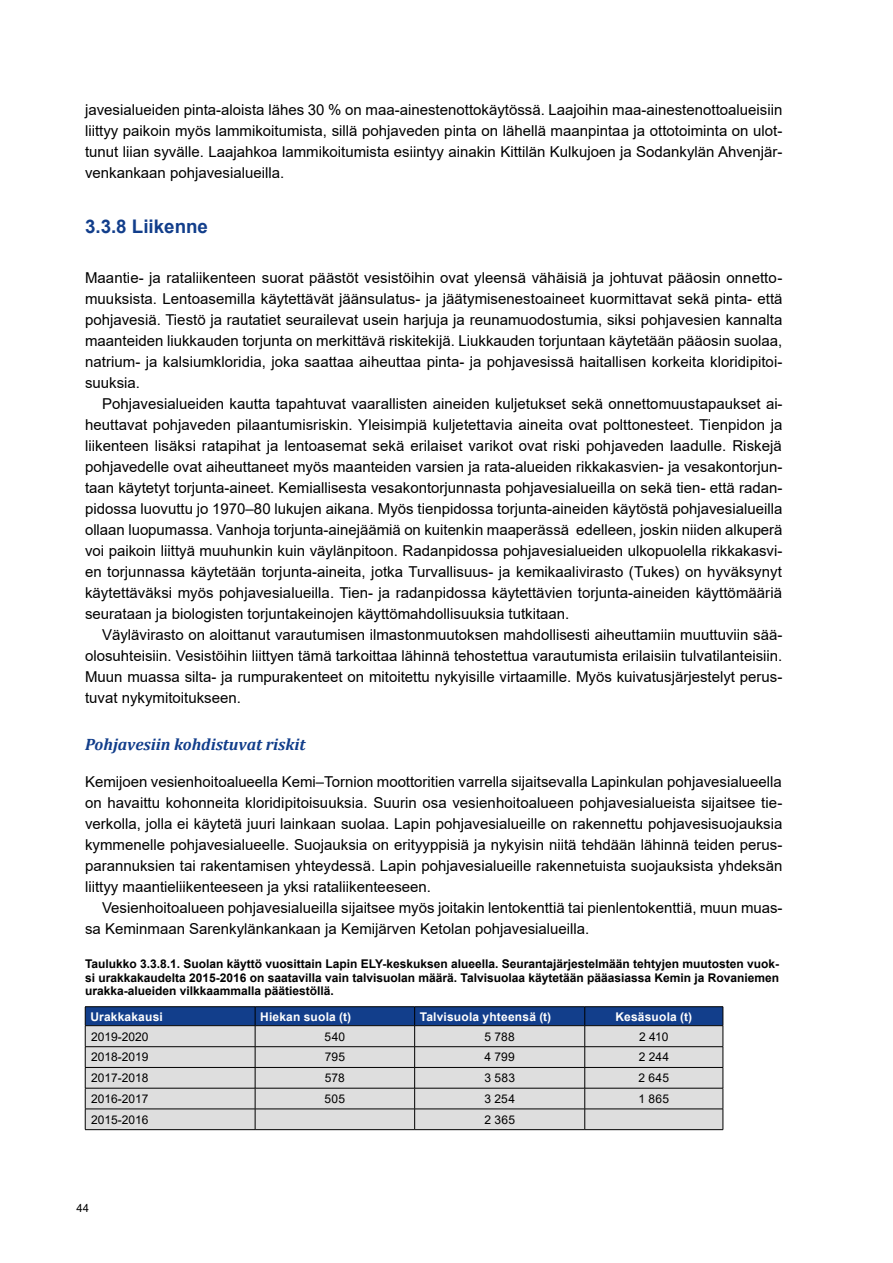
<style>
.page{position:relative;width:893px;height:1263px;background:#fff}
.page>*{position:absolute;margin:0;border:0;box-sizing:border-box;transform-origin:0 0}
.t1{font:700 18.75px "Arial";color:#123e8b}
.t2{font:italic 700 16.5px "Cambria";color:#123e8b}
.t3{font:15px/21px "Arial";color:#000;text-align:justify}
.t4{font:700 12px/13.5px "Arial";color:#000;text-align:justify}
.t5{font:12px "Arial";color:#000}
.t6{font:700 12px "Arial";letter-spacing:.015em;color:#fff}
.t7{font:11.25px "Arial";color:#000}
</style>
<div class="page">
<hr style="left:85px;top:1129px;width:170px;height:1px;background:#000">
<hr style="left:255px;top:1129px;width:160px;height:1px;background:#000">
<hr style="left:415px;top:1129px;width:170px;height:1px;background:#000">
<hr style="left:585px;top:1129px;width:138px;height:1px;background:#000">
<hr style="left:85px;top:1006px;width:170px;height:1px;background:#000">
<hr style="left:255px;top:1006px;width:160px;height:1px;background:#000">
<hr style="left:415px;top:1006px;width:170px;height:1px;background:#000">
<hr style="left:585px;top:1006px;width:138px;height:1px;background:#000">
<svg style="left:85px;top:1007px;width:639px;height:122px;background:#b6bdc8"></svg>
<hr style="left:85px;top:1025px;width:170px;height:1px;background:#000">
<hr style="left:255px;top:1025px;width:160px;height:1px;background:#000">
<hr style="left:415px;top:1025px;width:170px;height:1px;background:#000">
<hr style="left:585px;top:1025px;width:138px;height:1px;background:#000">
<p class="t3" style="left:85px;top:99px;width:699px">javesialueiden pinta-aloista lähes 30 % on maa-ainestenottokäytössä. Laajoihin maa-ainestenottoalueisiin liittyy paikoin myös lammikoitumista, sillä pohjaveden pinta on lähellä maanpintaa ja ottotoiminta on ulot&shy;tunut liian syvälle. Laajahkoa lammikoitumista esiintyy ainakin Kittilän Kulkujoen ja Sodankylän Ahvenjär&shy;venkankaan pohjavesialueilla.</p>
<p class="t1" style="left:85px;top:213px;width:124px">3.3.8 Liikenne</p>
<p class="t3" style="left:85px;top:267px;width:699px">Maantie- ja rataliikenteen suorat päästöt vesistöihin ovat yleensä vähäisiä ja johtuvat pääosin onnetto&shy;muuksista. Lentoasemilla käytettävät jäänsulatus- ja jäätymisenestoaineet kuormittavat sekä pinta- että pohjavesiä. Tiestö ja rautatiet seurailevat usein harjuja ja reunamuodostumia, siksi pohjavesien kannalta maanteiden liukkauden torjunta on merkittävä riskitekijä. Liukkauden torjuntaan käytetään pääosin suolaa, natrium- ja kalsiumkloridia, joka saattaa aiheuttaa pinta- ja pohjavesissä haitallisen korkeita kloridipitoi&shy;suuksia.</p>
<p class="t3" style="left:85px;top:393px;width:699px;text-indent:17px">Pohjavesialueiden kautta tapahtuvat vaarallisten aineiden kuljetukset sekä onnettomuustapaukset ai&shy;heuttavat pohjaveden pilaantumisriskin. Yleisimpiä kuljetettavia aineita ovat polttonesteet. Tienpidon ja liikenteen lisäksi ratapihat ja lentoasemat sekä erilaiset varikot ovat riski pohjaveden laadulle. Riskejä pohjavedelle ovat aiheuttaneet myös maanteiden varsien ja rata-alueiden rikkakasvien- ja vesakontorjun&shy;taan käytetyt torjunta-aineet. Kemiallisesta vesakontorjunnasta pohjavesialueilla on sekä tien- että radan&shy;pidossa luovuttu jo 1970–80 lukujen aikana. Myös tienpidossa torjunta-aineiden käytöstä pohjavesialueilla ollaan luopumassa. Vanhoja torjunta-ainejäämiä on kuitenkin maaperässä edelleen, joskin niiden alkuperä voi paikoin liittyä muuhunkin kuin väylänpitoon. Radanpidossa pohjavesialueiden ulkopuolella rikkakasvi&shy;en torjunnassa käytetään torjunta-aineita, jotka Turvallisuus- ja kemikaalivirasto (Tukes) on hyväksynyt käytettäväksi myös pohjavesialueilla. Tien- ja radanpidossa käytettävien torjunta-aineiden käyttömääriä seurataan ja biologisten torjuntakeinojen käyttömahdollisuuksia tutkitaan.</p>
<p class="t3" style="left:85px;top:624px;width:699px;text-indent:17px">Väylävirasto on aloittanut varautumisen ilmastonmuutoksen mahdollisesti aiheuttamiin muuttuviin sää&shy;olosuhteisiin. Vesistöihin liittyen tämä tarkoittaa lähinnä tehostettua varautumista erilaisiin tulvatilanteisiin.<br>Muun muassa silta- ja rumpurakenteet on mitoitettu nykyisille virtaamille. Myös kuivatusjärjestelyt perus&shy;tuvat nykymitoitukseen.</p>
<p class="t2" style="left:85px;top:732px;width:222px">Pohjavesiin kohdistuvat riskit</p>
<p class="t3" style="left:85px;top:771px;width:699px">Kemijoen vesienhoitoalueella Kemi–Tornion moottoritien varrella sijaitsevalla Lapinkulan pohjavesialueella on havaittu kohonneita kloridipitoisuuksia. Suurin osa vesienhoitoalueen pohjavesialueista sijaitsee tie&shy;verkolla, jolla ei käytetä juuri lainkaan suolaa. Lapin pohjavesialueille on rakennettu pohjavesisuojauksia kymmenelle pohjavesialueelle. Suojauksia on erityyppisiä ja nykyisin niitä tehdään lähinnä teiden perus&shy;parannuksien tai rakentamisen yhteydessä. Lapin pohjavesialueille rakennetuista suojauksista yhdeksän liittyy maantieliikenteeseen ja yksi rataliikenteeseen.</p>
<p class="t3" style="left:85px;top:897px;width:699px;text-indent:17px">Vesienhoitoalueen pohjavesialueilla sijaitsee myös joitakin lentokenttiä tai pienlentokenttiä, muun muas&shy;sa Keminmaan Sarenkylänkankaan ja Kemijärven Ketolan pohjavesialueilla.</p>
<p class="t4" style="left:85px;top:957px;width:696px">Taulukko 3.3.8.1. Suolan käyttö vuosittain Lapin ELY-keskuksen alueella. Seurantajärjestelmään tehtyjen muutosten vuok&shy;si urakkakaudelta 2015-2016 on saatavilla vain talvisuolan määrä. Talvisuolaa käytetään pääasiassa Kemin ja Rovaniemen urakka-alueiden vilkkaammalla päätiestöllä.</p>
<p class="t6" style="left:90px;top:1008px;width:74px">Urakkakausi</p>
<p class="t6" style="left:260px;top:1008px;width:92px">Hiekan suola (t)</p>
<p class="t6" style="left:420px;top:1008px;width:133px">Talvisuola yhteensä (t)</p>
<p class="t6" style="left:616px;top:1008px;width:78px">Kesäsuola (t)</p>
<p class="t5" style="left:91px;top:1028px;width:59px">2019-2020</p>
<p class="t5" style="left:325px;top:1028px;width:22px">540</p>
<p class="t5" style="left:485px;top:1028px;width:32px">5 788</p>
<p class="t5" style="left:639px;top:1028px;width:31px">2 410</p>
<p class="t5" style="left:91px;top:1049px;width:59px">2018-2019</p>
<p class="t5" style="left:325px;top:1049px;width:22px">795</p>
<p class="t5" style="left:484px;top:1049px;width:32px">4 799</p>
<p class="t5" style="left:639px;top:1049px;width:32px">2 244</p>
<p class="t5" style="left:91px;top:1070px;width:59px">2017-2018</p>
<p class="t5" style="left:325px;top:1070px;width:22px">578</p>
<p class="t5" style="left:484px;top:1070px;width:32px">3 583</p>
<p class="t5" style="left:638px;top:1070px;width:32px">2 645</p>
<p class="t5" style="left:91px;top:1090px;width:59px">2016-2017</p>
<p class="t5" style="left:325px;top:1090px;width:22px">505</p>
<p class="t5" style="left:484px;top:1090px;width:32px">3 254</p>
<p class="t5" style="left:639px;top:1090px;width:32px">1 865</p>
<p class="t5" style="left:91px;top:1111px;width:59px">2015-2016</p>
<p class="t5" style="left:484px;top:1111px;width:32px">2 365</p>
<p class="t7" style="left:77px;top:1200px;width:14px">44</p>
</div>
